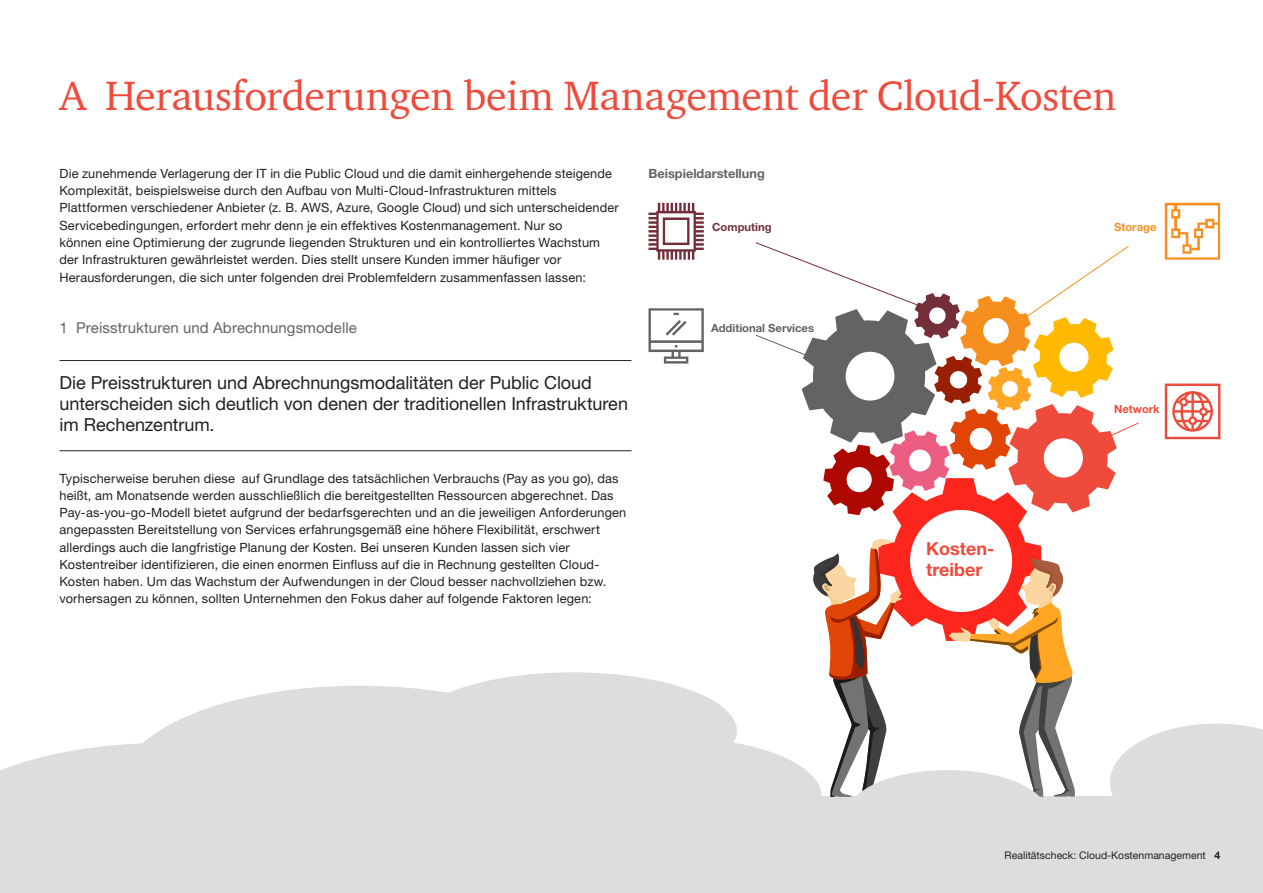
<style>
.page{position:relative;width:1263px;height:893px;background:#fff}
.page>*{position:absolute;margin:0;border:0;box-sizing:border-box;transform-origin:0 0}
.t1{font:42px "ITC Charter Com";letter-spacing:-.01em;color:#ef4b3d}
.t2{font:18px/21px "Helvetica Neue LT";letter-spacing:-.005em;color:#231f20}
.t3{font:700 18px/21.6px "Helvetica Neue LT";color:#ef4b3d}
.t4{font:15px "Helvetica Neue LT";letter-spacing:.005em;color:#636366}
.t5{font:12.75px/17.2px "Helvetica Neue LT";letter-spacing:.01em;color:#231f20}
.t6{font:700 12.75px "Helvetica Neue LT";color:#636366}
.t7{font:700 11.25px "Helvetica Neue LT";color:#636366}
.t8{font:700 11.25px "Helvetica Neue LT";color:#732e39}
.t9{font:700 11.25px "Helvetica Neue LT";color:#f68f1e}
.t10{font:700 11.25px "Helvetica Neue LT";color:#ef4b3d}
.t11{font:10.5px "Helvetica Neue LT";color:#231f20}
.s1{font-weight:700}
</style>
<div class="page">
<div style="left:0;top:797px;width:1263px;height:96px;background:#dcdddf"></div>
<svg style="left:648px;top:203px;width:56px;height:57px"></svg>
<svg style="left:648px;top:308px;width:56px;height:56px"></svg>
<div style="left:536px;top:738px;width:286px;height:117px;background:#dcdddf;border-radius:50%"></div>
<svg style="left:755px;top:203px;width:508px;height:594px"></svg>
<div style="left:122px;top:686px;width:475px;height:194px;background:#dcdddf;border-radius:50%"></div>
<div style="left:409px;top:672px;width:328px;height:118px;background:#dcdddf;border-radius:50%"></div>
<svg style="left:0;top:743px;width:143px;height:54px;fill:#dcdddf"></svg>
<hr style="left:60px;top:360px;width:571px;height:1px;background:#231f20">
<hr style="left:60px;top:450px;width:571px;height:1px;background:#231f20">
<h1 class="t1" style="left:60px;top:70px;width:1058px">A Herausforderungen beim Management der Cloud-Kosten</h1>
<p class="t5" style="left:60px;top:165px;width:561px">Die zunehmende Verlagerung der IT in die Public Cloud und die damit einhergehende steigende Komplexität, beispielsweise durch den Aufbau von Multi-Cloud-Infrastrukturen mittels Plattformen verschiedener Anbieter (z. B. AWS, Azure, Google Cloud) und sich unterscheidender Servicebedingungen, erfordert mehr denn je ein effektives Kostenmanagement. Nur so<br>können eine Optimierung der zugrunde liegenden Strukturen und ein kontrolliertes Wachstum der Infrastrukturen gewährleistet werden. Dies stellt unsere Kunden immer häufiger vor Herausforderungen, die sich unter folgenden drei Problemfeldern zusammenfassen lassen:</p>
<p class="t4" style="left:60px;top:319px;width:299px">1 Preisstrukturen und Abrechnungsmodelle</p>
<h2 class="t2" style="left:60px;top:372px;width:570px">Die Preisstrukturen und Abrechnungsmodalitäten der Public Cloud unterscheiden sich deutlich von denen der traditionellen Infrastrukturen im Rechenzentrum.</h2>
<p class="t5" style="left:60px;top:469px;width:568px">Typischerweise beruhen diese auf Grundlage des tatsächlichen Verbrauchs (Pay as you go), das heißt, am Monatsende werden ausschließlich die bereitgestellten Ressourcen abgerechnet. Das Pay-as-you-go-Modell bietet aufgrund der bedarfsgerechten und an die jeweiligen Anforderungen angepassten Bereitstellung von Services erfahrungsgemäß eine höhere Flexibilität, erschwert allerdings auch die langfristige Planung der Kosten. Bei unseren Kunden lassen sich vier Kostentreiber identifizieren, die einen enormen Einfluss auf die in Rechnung gestellten Cloud-Kosten haben. Um das Wachstum der Aufwendungen in der Cloud besser nachvollziehen bzw. vorhersagen zu können, sollten Unternehmen den Fokus daher auf folgende Faktoren legen:</p>
<p class="t6" style="left:648px;top:165px;width:118px">Beispieldarstellung</p>
<p class="t8" style="left:712px;top:220px;width:61px">Computing</p>
<p class="t9" style="left:1114px;top:220px;width:44px">Storage</p>
<p class="t7" style="left:711px;top:321px;width:105px">Additional Services</p>
<h2 class="t3" style="left:926px;top:537px;width:70px">Kosten&shy;treiber</h2>
<p class="t10" style="left:1114px;top:402px;width:47px">Network</p>
<p class="t11" style="left:1004px;top:849px;width:217px">Realitätscheck: Cloud-Kostenmanagement <span class="s1">4</span></p>
</div>
